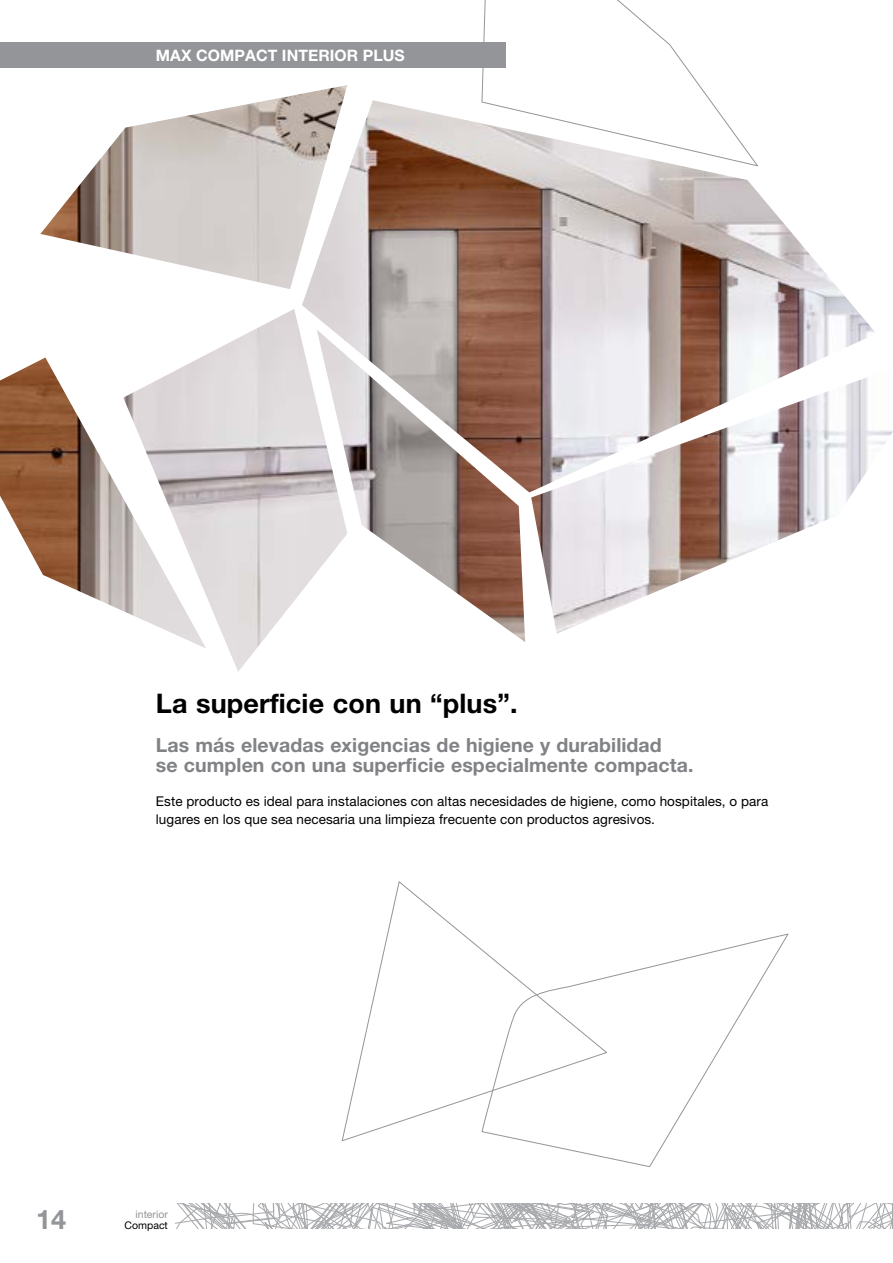
<style>
.page{position:relative;width:893px;height:1263px;background:#fff}
.page>*{position:absolute;margin:0;border:0;box-sizing:border-box;transform-origin:0 0}
.t1{font:700 27px "Helvetica Neue LT Pro";letter-spacing:.005em;color:#000}
.t2{font:700 27px "Helvetica Neue LT Pro";color:#939598}
.t3{font:700 19.5px/19.5px "Helvetica Neue LT Pro";letter-spacing:.005em;color:#808285}
.t4{font:700 15.75px "Helvetica Neue LT Pro";letter-spacing:.005em;color:#fff}
.t5{font:13.5px/18px "Helvetica Neue LT Pro";letter-spacing:.005em;color:#000}
.t6{font:10.5px "Helvetica Neue LT Pro";color:#939598}
.t7{font:10.5px "Helvetica Neue LT Pro";color:#000}
</style>
<div class="page">
<img style="left:0;top:85px;width:893px;height:587px">
<svg style="left:175px;top:1203px;width:718px;height:26px"></svg>
<svg style="left:342px;top:881px;width:140px;height:260px"></svg>
<svg style="left:482px;top:933px;width:307px;height:234px"></svg>
<svg style="left:482px;top:0;width:276px;height:166px"></svg>
<div style="left:0;top:43px;width:505px;height:25px;background:#939598"></div>
<p class="t4" style="left:156px;top:46px;width:250px">MAX COMPACT INTERIOR PLUS</p>
<h1 class="t1" style="left:156px;top:687px;width:363px">La superficie con un “plus”.</h1>
<h2 class="t3" style="left:156px;top:735px;width:539px">Las más elevadas exigencias de higiene y durabilidad<br>se cumplen con una superficie especialmente compacta.</h2>
<p class="t5" style="left:156px;top:792px;width:614px">Este producto es ideal para instalaciones con altas necesidades de higiene, como hospitales, o para lugares en los que sea necesaria una limpieza frecuente con productos agresivos.</p>
<h1 class="t2" style="left:36px;top:1202px;width:32px">14</h1>
<p class="t6" style="left:135px;top:1208px;width:34px">interior</p>
<p class="t7" style="left:125px;top:1219px;width:45px">Compact</p>
</div>
